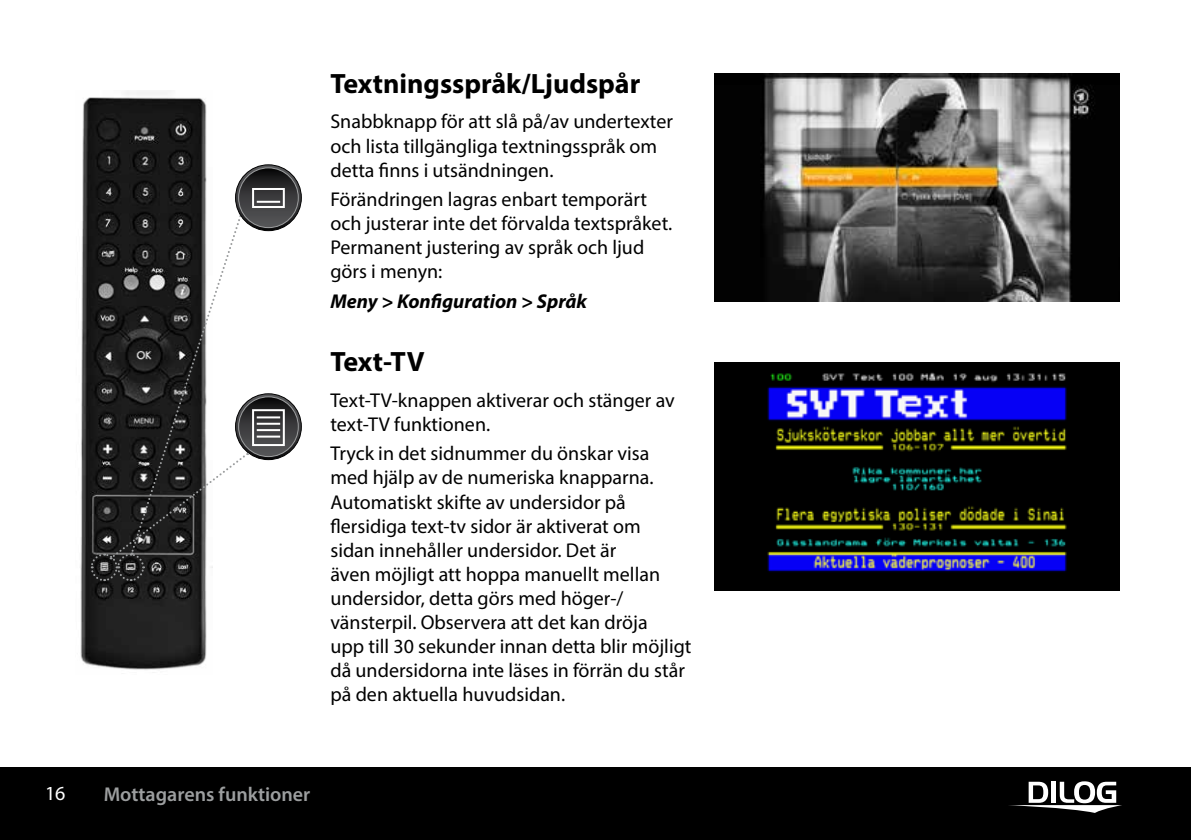
<style>
.page{position:relative;width:1191px;height:840px;background:#fff}
.page>*{position:absolute;margin:0;border:0;box-sizing:border-box;transform-origin:0 0}
.t1{font:700 28px "Myriad Pro";color:#000}
.t2{font:20px/24px "Myriad Pro";color:#000}
.t3{font:italic 700 20px "Myriad Pro";color:#000}
.t4{font:600 20px "Myriad Pro";color:#9c9e9f}
.t5{font:20px "Myriad Pro";color:#fff}
</style>
<div class="page">
<div style="left:0;top:767px;width:1191px;height:72px;background:#000"></div>
<svg style="left:1009px;top:781px;width:113px;height:31px"></svg>
<img style="left:80px;top:91px;width:127px;height:579px">
<svg style="left:235px;top:393px;width:66px;height:66px"></svg>
<div style="left:235px;top:393px;width:66px;height:66px;border:1px solid #000;border-radius:50%"></div>
<svg style="left:239px;top:396px;width:59px;height:60px;background:#3d3d3f"></svg>
<div style="left:238px;top:396px;width:61px;height:61px;border:1px solid #9c9e9f;border-radius:50%"></div>
<div style="left:252px;top:409px;width:33px;height:37px;border:2px solid #fff"></div>
<hr style="left:257px;top:416px;width:23px;height:2px;background:#fff">
<hr style="left:257px;top:422px;width:23px;height:2px;background:#fff">
<hr style="left:257px;top:429px;width:23px;height:2px;background:#fff">
<hr style="left:257px;top:435px;width:23px;height:2px;background:#fff">
<img style="left:714px;top:362px;width:405px;height:228px">
<img style="left:714px;top:74px;width:405px;height:227px">
<svg style="left:90px;top:211px;width:158px;height:371px"></svg>
<svg style="left:235px;top:165px;width:66px;height:65px"></svg>
<div style="left:235px;top:164px;width:66px;height:67px;border:1px solid #000;border-radius:50%"></div>
<svg style="left:239px;top:168px;width:59px;height:59px;background:#373739"></svg>
<div style="left:238px;top:167px;width:61px;height:61px;border:1px solid #9c9e9f;border-radius:50%"></div>
<div style="left:252px;top:188px;width:33px;height:20px;border:2px solid #fff"></div>
<hr style="left:257px;top:201px;width:23px;height:2px;background:#fff">
<h1 class="t1" style="left:330px;top:65px;width:311px">Textningsspråk/Ljudspår</h1>
<p class="t2" style="left:330px;top:109px;width:344px">Snabbknapp för att slå på/av undertexter och lista tillgängliga textningsspråk om detta finns i utsändningen.</p>
<p class="t2" style="left:330px;top:187px;width:343px">Förändringen lagras enbart temporärt och justerar inte det förvalda textspråket.<br>Permanent justering av språk och ljud görs i menyn:</p>
<p class="t3" style="left:330px;top:288px;width:258px">Meny &gt; Konfiguration &gt; Språk</p>
<h1 class="t1" style="left:330px;top:343px;width:96px">Text-TV</h1>
<p class="t2" style="left:330px;top:387px;width:346px">Text-TV-knappen aktiverar och stänger av text-TV funktionen.</p>
<p class="t2" style="left:330px;top:441px;width:362px">Tryck in det sidnummer du önskar visa med hjälp av de numeriska knapparna.<br>Automatiskt skifte av undersidor på flersidiga text-tv sidor är aktiverat om<br>sidan innehåller undersidor. Det är<br>även möjligt att hoppa manuellt mellan undersidor, detta görs med höger-/ vänsterpil. Observera att det kan dröja<br>upp till 30 sekunder innan detta blir möjligt då undersidorna inte läses in förrän du står på den aktuella huvudsidan.</p>
<p class="t5" style="left:45px;top:780px;width:22px">16</p>
<p class="t4" style="left:104px;top:781px;width:208px">Mottagarens funktioner</p>
</div>
